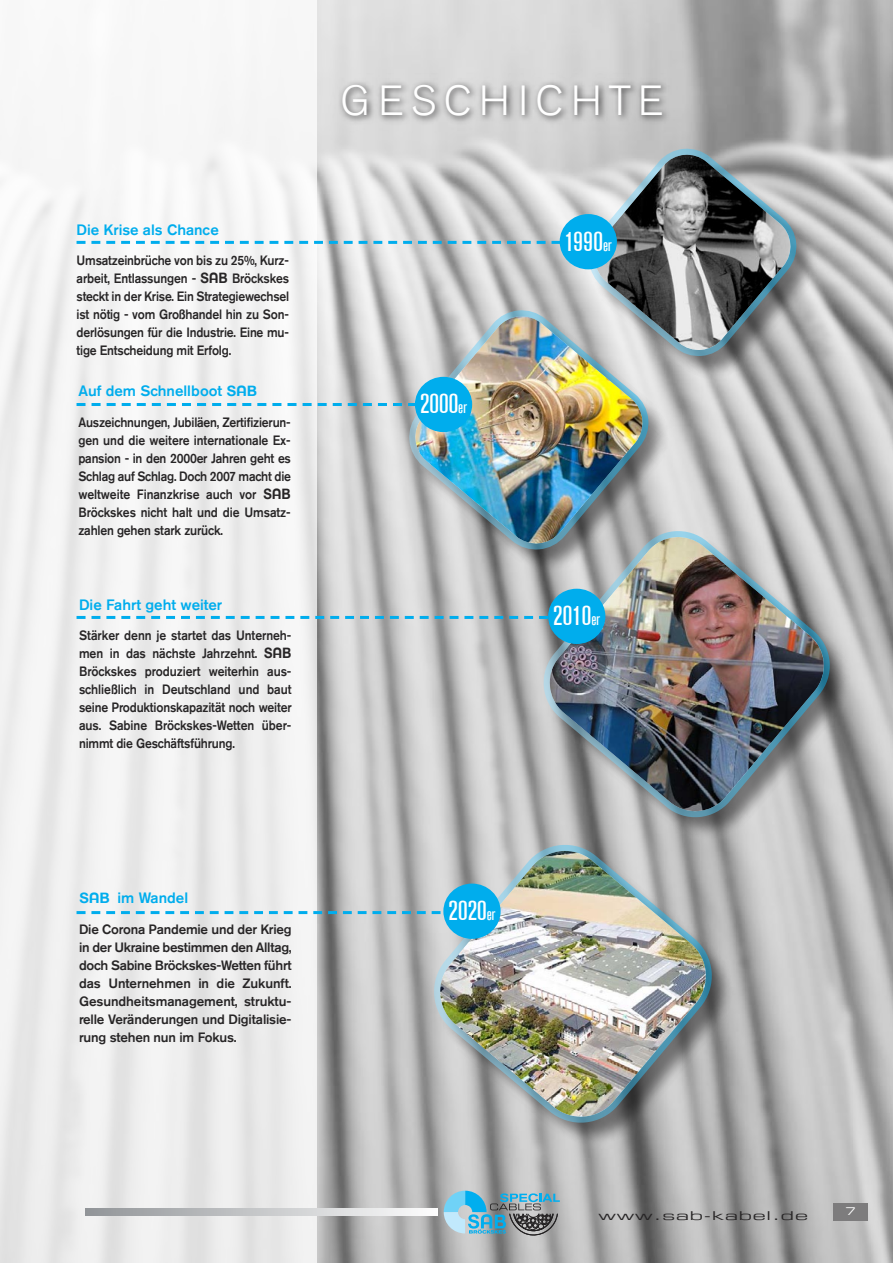
<style>
.page{position:relative;width:893px;height:1263px;background:#fff}
.page>*{position:absolute;margin:0;border:0;box-sizing:border-box;transform-origin:0 0}
.t1{font:300 42px "Akzidenz Grotesk Std";letter-spacing:.18em;color:#fff}
.t2{font:500 condensed 27px "Akzidenz Grotesk Std";color:#fff}
.t3{font:500 15px "Akzidenz Grotesk Std";color:#00aded}
.t4{font:500 13.5px/18px "Akzidenz Grotesk Std";letter-spacing:-.015em;color:#272526;text-align:justify;scale:.9 1}
.t5{font:500 13.5px/18px "Akzidenz Grotesk Std";letter-spacing:-.015em;color:#272526;text-align:justify}
.t6{font:12px "Eurostile Extended Two";letter-spacing:.05em;color:#272526;scale:1.4 1}
.t7{font:10.5px "Eurostile Extended Two";color:#fff}
.s1{font-family:"SA Bbold B";font-weight:400}
.s2{font-family:"SA Bbold B";font-weight:400;font-size:13.5px}
.s3{font-size:16.2px}
</style>
<div class="page">
<img style="left:317px;top:0;width:576px;height:1263px">
<div style="left:0;top:0;width:317px;height:1263px;background:#fff;opacity:.75"></div>
<div style="left:833px;top:1203px;width:34px;height:17px;background:#7d7c7d"></div>
<svg style="left:77px;top:241px;width:483px;height:3px"></svg>
<svg style="left:77px;top:403px;width:311px;height:3px"></svg>
<svg style="left:77px;top:616px;width:442px;height:3px"></svg>
<svg style="left:77px;top:911px;width:331px;height:3px"></svg>
<svg style="left:444px;top:1191px;width:116px;height:45px;background:#7da4b3"></svg>
<svg style="left:85px;top:1209px;width:353px;height:6px;background:#c7c8ca"></svg>
<img style="left:567px;top:127px;width:275px;height:275px">
<svg style="left:588px;top:188px;width:209px;height:169px;background:#767a7c"></svg>
<img style="left:388px;top:289px;width:306px;height:306px">
<img style="left:409px;top:310px;width:240px;height:240px">
<img style="left:519px;top:506px;width:359px;height:360px">
<img style="left:543px;top:530px;width:288px;height:288px">
<img style="left:408px;top:818px;width:354px;height:355px">
<img style="left:433px;top:844px;width:280px;height:279px">
<div style="left:560px;top:214px;width:57px;height:55px;background:#00aded;border-radius:50%"></div>
<div style="left:548px;top:589px;width:57px;height:55px;background:#00aded;border-radius:50%"></div>
<div style="left:415px;top:377px;width:57px;height:55px;background:#00aded;border-radius:50%"></div>
<div style="left:443px;top:883px;width:58px;height:56px;background:#00aded;border-radius:50%"></div>
<img style="left:330px;top:74px;width:494px;height:114px">
<p class="t3" style="left:77px;top:220px;width:144px">Die Krise als Chance</p>
<p class="t4" style="left:77px;top:251px;width:238px">Umsatzeinbrüche von bis zu 25%, Kurz&shy;arbeit, Entlassungen - <span class="s1">B</span> Bröckskes steckt in der Krise. Ein Strategiewechsel ist nötig - vom Großhandel hin zu Son&shy;derlösungen für die Industrie. Eine mu&shy;tige Entscheidung mit Erfolg.</p>
<p class="t3" style="left:78px;top:382px;width:181px">Auf dem Schnellboot <span class="s2">S</span></p>
<p class="t4" style="left:78px;top:413px;width:238px">Auszeichnungen, Jubiläen, Zertifizierun&shy;gen und die weitere internationale Ex&shy;pansion - in den 2000er Jahren geht es Schlag auf Schlag. Doch 2007 macht die weltweite Finanzkrise auch vor <span class="s1">B </span>Bröckskes nicht halt und die Umsatz&shy;zahlen gehen stark zurück.</p>
<p class="t3" style="left:79px;top:595px;width:145px">Die Fahrt geht weiter</p>
<p class="t4" style="left:79px;top:626px;width:238px">Stärker denn je startet das Unterneh&shy;men in das nächste Jahrzehnt. <span class="s1">B </span>Bröckskes produziert weiterhin aus&shy;schließlich in Deutschland und baut seine Produktionskapazität noch weiter aus. Sabine Bröckskes-Wetten über&shy;nimmt die Geschäftsführung.</p>
<p class="t1" style="left:340px;top:77px;width:325px">GESCHICHTE</p>
<p class="t2" style="left:420px;top:389px;width:49px">2000<span class="s3">er</span></p>
<p class="t2" style="left:565px;top:226px;width:49px">1990<span class="s3">er</span></p>
<p class="t2" style="left:553px;top:600px;width:49px">2010<span class="s3">er</span></p>
<p class="t3" style="left:79px;top:889px;width:111px"><span class="s2">S</span> im Wandel</p>
<p class="t5" style="left:79px;top:920px;width:214px">Die Corona Pandemie und der Krieg in der Ukraine bestimmen den Alltag, doch Sabine Bröckskes-Wetten führt das Unternehmen in die Zukunft.<br>Gesundheitsmanagement, struktu&shy;relle Veränderungen und Digitalisie&shy;rung stehen nun im Fokus.</p>
<p class="t2" style="left:449px;top:895px;width:49px">2020<span class="s3">er</span></p>
<p class="t6" style="left:598px;top:1207px;width:151px">www.sab-kabel.de</p>
<p class="t7" style="left:845px;top:1204px;width:12px">7</p>
</div>
